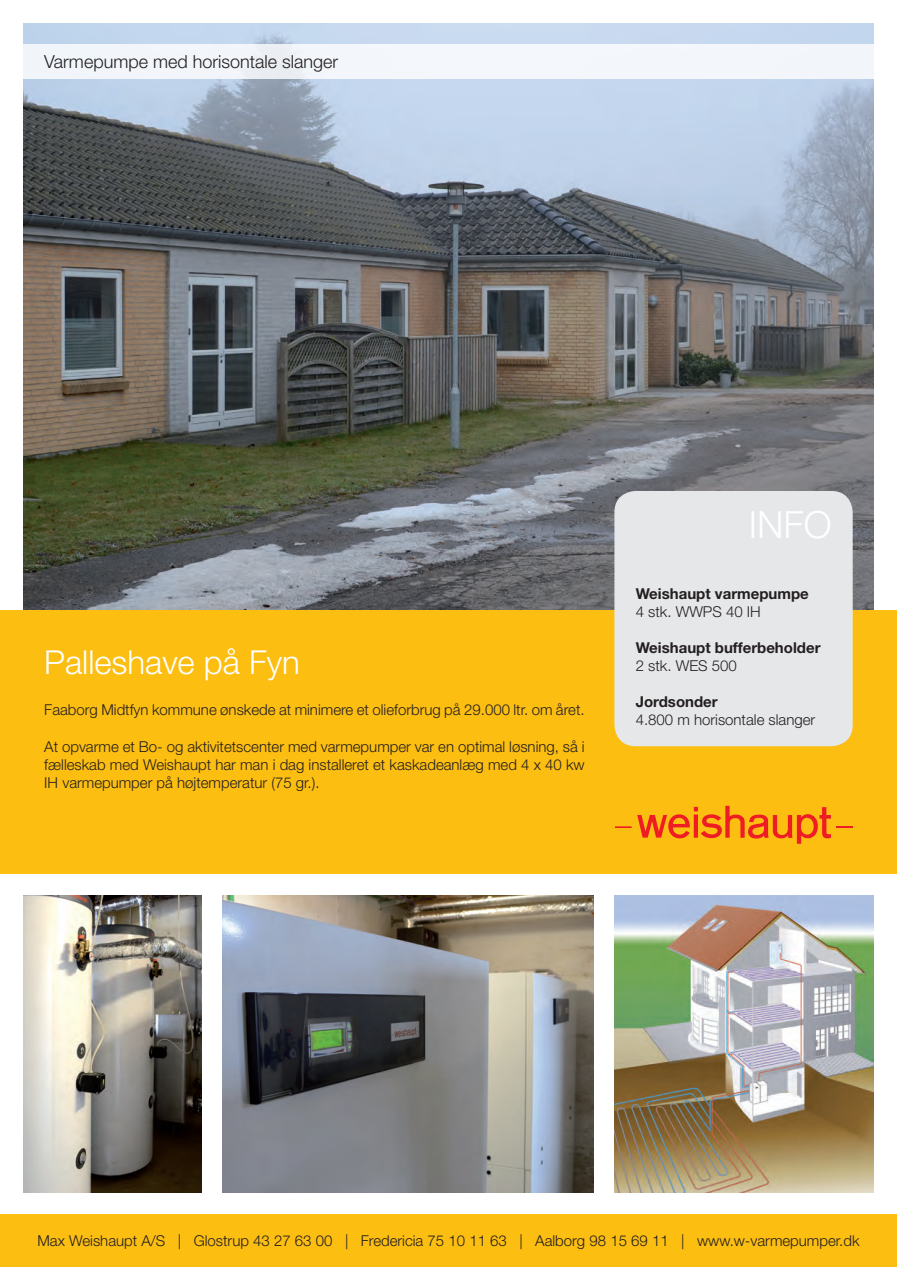
<style>
.page{position:relative;width:897px;height:1267px;background:#fff}
.page>*{position:absolute;margin:0;border:0;box-sizing:border-box;transform-origin:0 0}
.t1{font:300 37.5px "Helvetica Neue";color:#fff}
.t2{font:300 33px "Helvetica Neue";color:#fff}
.t3{font:300 18px "Helvetica Neue";color:#231f20}
.t4{font:300 15px/18px "Helvetica Neue";color:#231f20;text-align:justify}
.t5{font:700 15px "Helvetica Neue";color:#231f20}
</style>
<div class="page">
<img style="left:223px;top:895px;width:370px;height:297px">
<img style="left:23px;top:23px;width:850px;height:587px">
<div style="left:0;top:610px;width:896px;height:263px;background:#fdbe12"></div>
<svg style="left:836px;top:826px;width:16px;height:2px"></svg>
<svg style="left:615px;top:826px;width:16px;height:2px"></svg>
<svg style="left:637px;top:805px;width:193px;height:38px"></svg>
<div style="left:0;top:1214px;width:896px;height:52px;background:#fdbe12"></div>
<div style="left:2px;top:44px;width:893px;height:34px;background:#f3f7fb"></div>
<img style="left:614px;top:895px;width:259px;height:297px">
<img style="left:23px;top:895px;width:179px;height:297px">
<div style="left:614px;top:491px;width:238px;height:255px;background:#e6e7e9;border-radius:21px"></div>
<p class="t3" style="left:44px;top:51px;width:295px">Varmepumpe med horisontale slanger</p>
<h2 class="t2" style="left:44px;top:642px;width:257px">Palleshave på Fyn</h2>
<p class="t4" style="left:44px;top:700px;width:541px">Faaborg Midtfyn kommune ønskede at minimere et olieforbrug på 29.000 ltr. om året.</p>
<p class="t4" style="left:44px;top:736px;width:542px">At opvarme et Bo- og aktivitetscenter med varmepumper var en optimal løsning, så i fælleskab med Weishaupt har man i dag installeret et kaskadeanlæg med 4 x 40 kw IH varmepumper på højtemperatur (75 gr.).</p>
<h1 class="t1" style="left:748px;top:501px;width:77px">info</h1>
<p class="t5" style="left:635px;top:584px;width:175px">Weishaupt varmepumpe</p>
<p class="t4" style="left:635px;top:602px;width:127px">4 stk. WWPS 40 IH</p>
<p class="t5" style="left:635px;top:638px;width:186px">Weishaupt bufferbeholder</p>
<p class="t4" style="left:635px;top:656px;width:103px">2 stk. WES 500</p>
<p class="t5" style="left:635px;top:692px;width:83px">Jordsonder</p>
<p class="t4" style="left:635px;top:710px;width:181px">4.800 m horisontale slanger</p>
<p class="t4" style="left:37px;top:1230px;width:823px">Max Weishaupt A/S | Glostrup 43 27 63 00 | Fredericia 75 10 11 63 | Aalborg 98 15 69 11 | www.w-varmepumper.dk</p>
</div>
